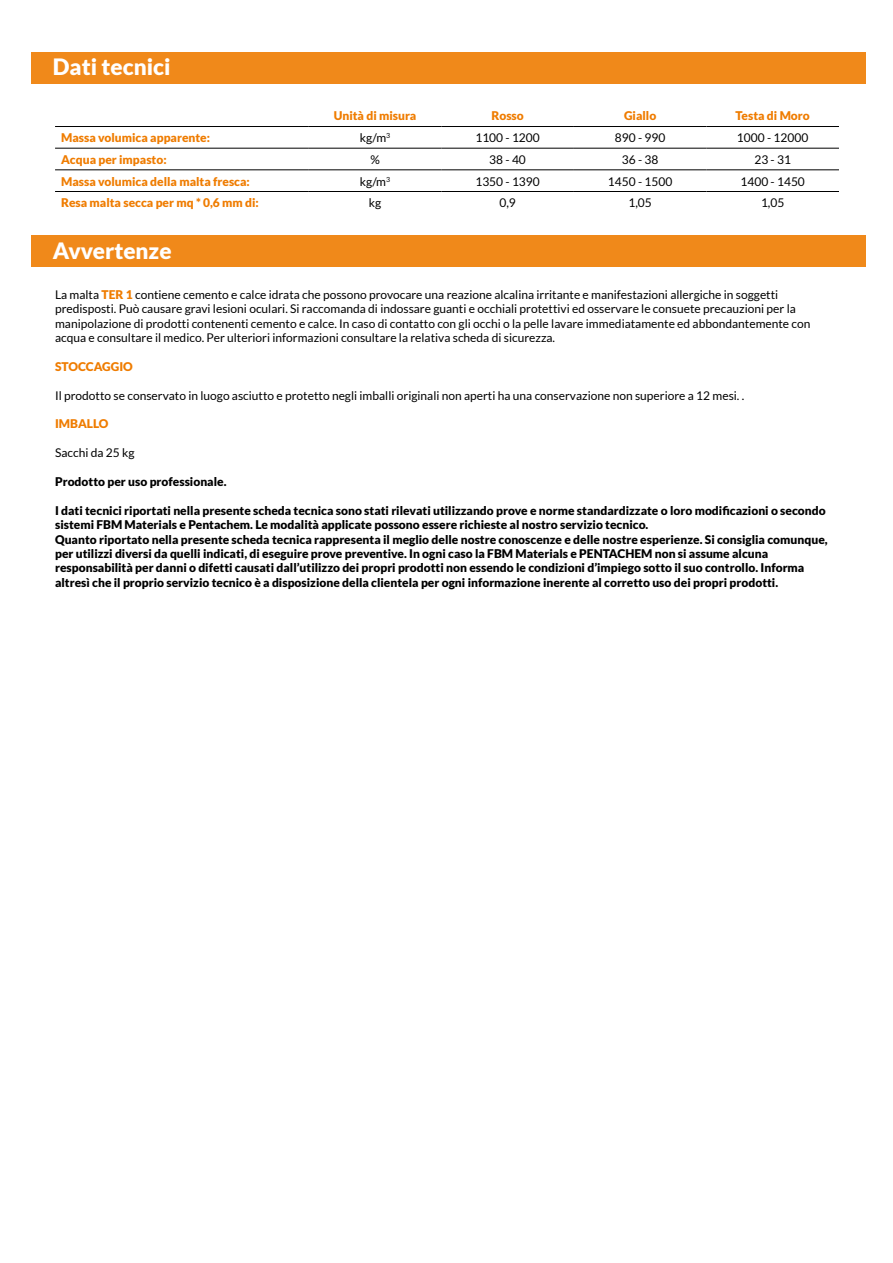
<style>
.page{position:relative;width:893px;height:1263px;background:#fff}
.page>*{position:absolute;margin:0;border:0;box-sizing:border-box;transform-origin:0 0}
.t1{font:900 22.5px "Lato";color:#fff}
.t2{font:900 12px/14.4px "Lato";color:#000}
.t3{font:12px/14.4px "Lato";color:#000}
.t4{font:900 12px "Lato";color:#ef7c00}
.s1{font-weight:900;color:#ef7c00}
</style>
<div class="page">
<div style="left:32px;top:52px;width:834px;height:32px;background:#f0891a"></div>
<div style="left:32px;top:236px;width:834px;height:31px;background:#f0891a"></div>
<hr style="left:55px;top:126px;width:254px;height:1px;background:#000">
<hr style="left:55px;top:148px;width:254px;height:1px;background:#000">
<hr style="left:309px;top:148px;width:132px;height:1px;background:#000">
<hr style="left:441px;top:148px;width:133px;height:1px;background:#000">
<hr style="left:574px;top:148px;width:132px;height:1px;background:#000">
<hr style="left:706px;top:148px;width:133px;height:1px;background:#000">
<hr style="left:55px;top:170px;width:254px;height:1px;background:#000">
<hr style="left:309px;top:170px;width:132px;height:1px;background:#000">
<hr style="left:441px;top:170px;width:133px;height:1px;background:#000">
<hr style="left:574px;top:170px;width:132px;height:1px;background:#000">
<hr style="left:706px;top:170px;width:133px;height:1px;background:#000">
<hr style="left:55px;top:191px;width:254px;height:1px;background:#000">
<hr style="left:309px;top:191px;width:132px;height:1px;background:#000">
<hr style="left:441px;top:191px;width:133px;height:1px;background:#000">
<hr style="left:574px;top:191px;width:132px;height:1px;background:#000">
<hr style="left:706px;top:191px;width:133px;height:1px;background:#000">
<hr style="left:309px;top:126px;width:132px;height:1px;background:#000">
<hr style="left:441px;top:126px;width:133px;height:1px;background:#000">
<hr style="left:574px;top:126px;width:132px;height:1px;background:#000">
<hr style="left:706px;top:126px;width:133px;height:1px;background:#000">
<h1 class="t1" style="left:53px;top:54px;width:119px">Dati tecnici</h1>
<p class="t4" style="left:334px;top:109px;width:84px">Unità di misura</p>
<p class="t4" style="left:491px;top:109px;width:34px">Rosso</p>
<p class="t4" style="left:624px;top:109px;width:34px">Giallo</p>
<p class="t4" style="left:736px;top:109px;width:76px">Testa di Moro</p>
<p class="t4" style="left:61px;top:131px;width:151px">Massa volumica apparente:</p>
<p class="t3" style="left:360px;top:131px;width:32px">kg/m<sup>3</sup></p>
<p class="t3" style="left:475px;top:131px;width:66px">1100 - 1200</p>
<p class="t3" style="left:615px;top:131px;width:52px">890 - 990</p>
<p class="t3" style="left:737px;top:131px;width:73px">1000 - 12000</p>
<p class="t4" style="left:61px;top:152px;width:107px">Acqua per impasto:</p>
<p class="t3" style="left:370px;top:152px;width:11px">%</p>
<p class="t3" style="left:489px;top:152px;width:38px">38 - 40</p>
<p class="t3" style="left:622px;top:152px;width:38px">36 - 38</p>
<p class="t3" style="left:754px;top:152px;width:38px">23 - 31</p>
<p class="t4" style="left:61px;top:174px;width:190px">Massa volumica della malta fresca:</p>
<p class="t3" style="left:360px;top:174px;width:32px">kg/m<sup>3</sup></p>
<p class="t3" style="left:475px;top:174px;width:66px">1350 - 1390</p>
<p class="t3" style="left:608px;top:174px;width:66px">1450 - 1500</p>
<p class="t3" style="left:740px;top:174px;width:66px">1400 - 1450</p>
<p class="t4" style="left:61px;top:196px;width:199px">Resa malta secca per mq * 0,6 mm di:</p>
<p class="t3" style="left:369px;top:196px;width:14px">kg</p>
<p class="t3" style="left:499px;top:196px;width:18px">0,9</p>
<p class="t3" style="left:628px;top:196px;width:25px">1,05</p>
<p class="t3" style="left:761px;top:196px;width:25px">1,05</p>
<h1 class="t1" style="left:53px;top:238px;width:120px">Avvertenze</h1>
<p class="t3" style="left:55px;top:287px;width:757px">La malta <span class="s1">TER 1</span> contiene cemento e calce idrata che possono provocare una reazione alcalina irritante e manifestazioni allergiche in soggetti predisposti. Può causare gravi lesioni oculari. Si raccomanda di indossare guanti e occhiali protettivi ed osservare le consuete precauzioni per la manipolazione di prodotti contenenti cemento e calce. In caso di contatto con gli occhi o la pelle lavare immediatamente ed abbondantemente con acqua e consultare il medico. Per ulteriori informazioni consultare la relativa scheda di sicurezza.</p>
<p class="t4" style="left:55px;top:359px;width:79px">STOCCAGGIO</p>
<p class="t3" style="left:55px;top:388px;width:691px">Il prodotto se conservato in luogo asciutto e protetto negli imballi originali non aperti ha una conservazione non superiore a 12 mesi. .</p>
<p class="t4" style="left:55px;top:417px;width:55px">IMBALLO</p>
<p class="t3" style="left:55px;top:446px;width:81px">Sacchi da 25 kg</p>
<p class="t2" style="left:55px;top:474px;width:173px">Prodotto per uso professionale.</p>
<p class="t2" style="left:55px;top:503px;width:774px">I dati tecnici riportati nella presente scheda tecnica sono stati rilevati utilizzando prove e norme standardizzate o loro modificazioni o secondo sistemi FBM Materials e Pentachem. Le modalità applicate possono essere richieste al nostro servizio tecnico.<br>Quanto riportato nella presente scheda tecnica rappresenta il meglio delle nostre conoscenze e delle nostre esperienze. Si consiglia comunque, per utilizzi diversi da quelli indicati, di eseguire prove preventive. In ogni caso la FBM Materials e PENTACHEM non si assume alcuna responsabilità per danni o difetti causati dall’utilizzo dei propri prodotti non essendo le condizioni d’impiego sotto il suo controllo. Informa altresì che il proprio servizio tecnico è a disposizione della clientela per ogni informazione inerente al corretto uso dei propri prodotti.</p>
</div>
